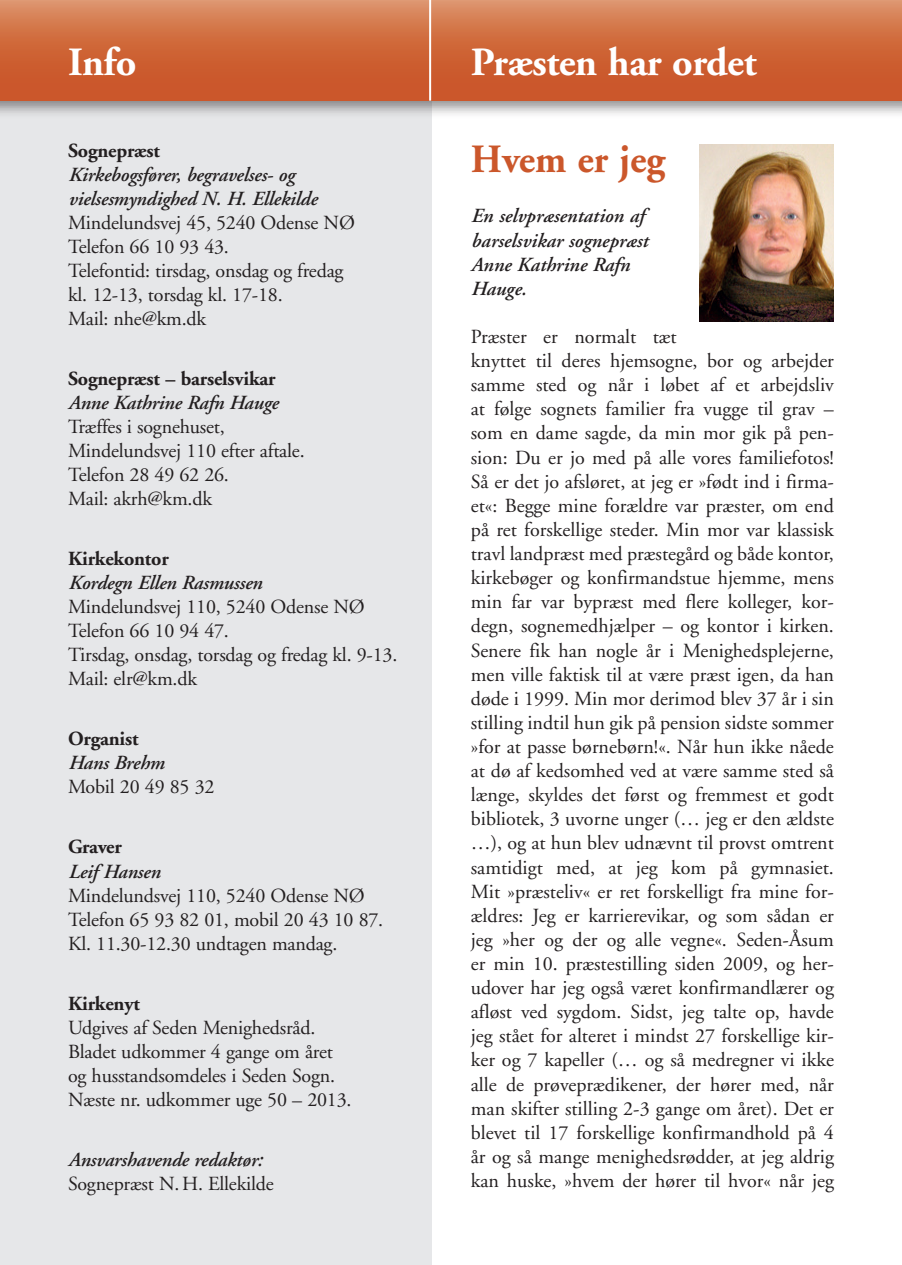
<style>
.page{position:relative;width:902px;height:1265px;background:#fff}
.page>*{position:absolute;margin:0;border:0;box-sizing:border-box;transform-origin:0 0}
.t1{font:700 40px "Adobe Garamond";letter-spacing:-.01em;color:#fff}
.t2{font:700 40px "Adobe Garamond";color:#cb572b}
.t3{font:20px/24.2px "Adobe Garamond";color:#231f20}
.t4{font:italic 600 20px/24px "Adobe Garamond";letter-spacing:-.01em;color:#231f20}
.t5{font:700 20px "Adobe Garamond";letter-spacing:-.01em;color:#231f20}
</style>
<div class="page">
<div style="left:0;top:100px;width:431px;height:1164px;background:#e6e7e9"></div>
<div style="left:0;top:0;width:901px;height:119px;background:#231f20;opacity:.5"></div>
<svg style="left:0;top:0;width:901px;height:101px;background:#d06a3e"></svg>
<hr style="left:429px;top:0;width:2px;height:101px;background:#fff">
<img style="left:699px;top:145px;width:134px;height:176px">
<h1 class="t1" style="left:68px;top:40px;width:70px">Info</h1>
<p class="t5" style="left:68px;top:139px;width:93px">Sognepræst</p>
<p class="t4" style="left:68px;top:163px;width:250px">Kirkebogsfører, begravelses- og vielsesmyndighed N. H. Ellekilde</p>
<p class="t3" style="left:68px;top:211px;width:288px">Mindelundsvej 45, 5240 Odense NØ<br>Telefon 66 10 93 43.<br>Telefontid: tirsdag, onsdag og fredag kl. 12-13, torsdag kl. 17-18.<br>Mail: nhe@km.dk</p>
<p class="t5" style="left:68px;top:367px;width:209px">Sognepræst – barselsvikar</p>
<p class="t4" style="left:68px;top:391px;width:212px">Anne Kathrine Rafn Hauge</p>
<p class="t3" style="left:68px;top:415px;width:238px">Træffes i sognehuset,<br>Mindelundsvej 110 efter aftale.<br>Telefon 28 49 62 26.<br>Mail: akrh@km.dk</p>
<p class="t5" style="left:68px;top:548px;width:102px">Kirkekontor</p>
<p class="t4" style="left:68px;top:571px;width:195px">Kordegn Ellen Rasmussen</p>
<p class="t3" style="left:68px;top:595px;width:331px">Mindelundsvej 110, 5240 Odense NØ<br>Telefon 66 10 94 47.<br>Tirsdag, onsdag, torsdag og fredag kl. 9-13.<br>Mail: elr@km.dk</p>
<p class="t5" style="left:68px;top:728px;width:72px">Organist</p>
<p class="t4" style="left:68px;top:751px;width:97px">Hans Brehm</p>
<p class="t3" style="left:68px;top:775px;width:148px">Mobil 20 49 85 32</p>
<p class="t5" style="left:68px;top:836px;width:55px">Graver</p>
<p class="t4" style="left:68px;top:859px;width:94px">Leif Hansen</p>
<p class="t3" style="left:68px;top:883px;width:317px">Mindelundsvej 110, 5240 Odense NØ<br>Telefon 65 93 82 01, mobil 20 43 10 87.<br>Kl. 11.30-12.30 undtagen mandag.</p>
<p class="t5" style="left:68px;top:992px;width:73px">Kirkenyt</p>
<p class="t3" style="left:68px;top:1015px;width:285px">Udgives af Seden Menighedsråd.<br>Bladet udkommer 4 gange om året og husstandsomdeles i Seden Sogn.<br>Næste nr. udkommer uge 50 – 2013.</p>
<p class="t4" style="left:68px;top:1147px;width:196px">Ansvarshavende redaktør:</p>
<p class="t3" style="left:68px;top:1171px;width:207px">Sognepræst N. H. Ellekilde</p>
<h1 class="t1" style="left:471px;top:40px;width:287px">Præsten har ordet</h1>
<h1 class="t2" style="left:471px;top:138px;width:196px">Hvem er jeg</h1>
<p class="t4" style="left:471px;top:205px;width:179px">En selvpræsentation af barselsvikar sognepræst<br>Anne Kathrine Rafn<br>Hauge.</p>
<p class="t3" style="left:471px;top:325px;width:364px">Præster er normalt tæt<br>knyttet til deres hjemsogne, bor og arbejder samme sted og når i løbet af et arbejdsliv at følge sognets familier fra vugge til grav – som en dame sagde, da min mor gik på pen&shy;sion: Du er jo med på alle vores familiefotos!<br>Så er det jo afsløret, at jeg er »født ind i firma&shy;et«: Begge mine forældre var præster, om end på ret forskellige steder. Min mor var klassisk travl landpræst med præstegård og både kontor, kirkebøger og konfirmandstue hjemme, mens min far var bypræst med flere kolleger, kor&shy;degn, sognemedhjælper – og kontor i kirken.<br>Senere fik han nogle år i Menighedsplejerne, men ville faktisk til at være præst igen, da han døde i 1999. Min mor derimod blev 37 år i sin stilling indtil hun gik på pension sidste sommer »for at passe børnebørn!«. Når hun ikke nåede at dø af kedsomhed ved at være samme sted så længe, skyldes det først og fremmest et godt bibliotek, 3 uvorne unger (… jeg er den ældste …), og at hun blev udnævnt til provst omtrent samtidigt med, at jeg kom på gymnasiet.<br>Mit »præsteliv« er ret forskelligt fra mine for&shy;ældres: Jeg er karrierevikar, og som sådan er jeg »her og der og alle vegne«. Seden-Åsum er min 10. præstestilling siden 2009, og her&shy;udover har jeg også været konfirmandlærer og afløst ved sygdom. Sidst, jeg talte op, havde jeg stået for alteret i mindst 27 forskellige kir&shy;ker og 7 kapeller (… og så medregner vi ikke alle de prøveprædikener, der hører med, når man skifter stilling 2-3 gange om året). Det er blevet til 17 forskellige konfirmandhold på 4 år og så mange menighedsrødder, at jeg aldrig kan huske, »hvem der hører til hvor« når jeg</p>
</div>
